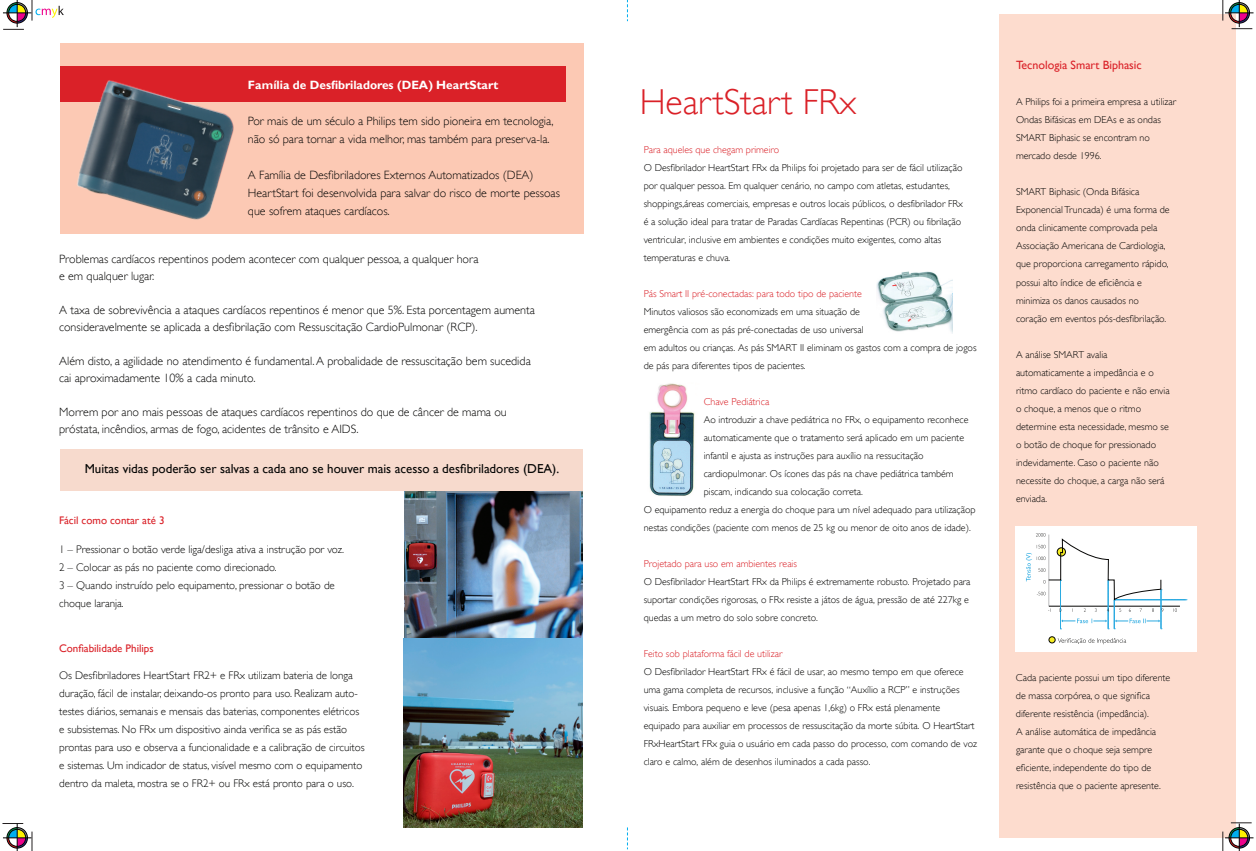
<style>
.page{position:relative;width:1256px;height:851px;background:#fff}
.page>*{position:absolute;margin:0;border:0;box-sizing:border-box;transform-origin:0 0}
.t1{font:300 36px "Gill Sans";color:#da2128}
.t2{font:13px "Gill Sans";color:#050504}
.t3{font:300 12px/17px "Gill Sans";color:#050504}
.t4{font:700 12px "Gill Sans";color:#fff}
.t5{font:12px "Gill Sans";color:#da2128}
.t6{font:300 11px/18px "Gill Sans";color:#050504}
.t7{font:11px "Gill Sans";color:#da2128}
.t8{font:300 10px/18px "Gill Sans";color:#050504}
.t9{font:300 10px "Gill Sans";color:#da2128}
</style>
<div class="page">
<img style="left:404px;top:490px;width:179px;height:337px">
<div style="left:60px;top:449px;width:522px;height:41px;background:#f7dacd"></div>
<div style="left:60px;top:43px;width:523px;height:190px;background:#fcc9b4"></div>
<div style="left:60px;top:66px;width:506px;height:36px;background:#da2128"></div>
<div style="left:1000px;top:14px;width:236px;height:823px;background:#fddcce"></div>
<div style="left:1015px;top:525px;width:181px;height:126px;background:#fff"></div>
<div style="left:1048px;top:636px;width:7px;height:7px;border:1px solid #050504;border-radius:50%"></div>
<svg style="left:1026px;top:525px;width:161px;height:104px"></svg>
<svg style="left:1049px;top:636px;width:77px;height:8px"></svg>
<img style="left:877px;top:271px;width:75px;height:61px">
<img style="left:649px;top:383px;width:46px;height:113px">
<img style="left:77px;top:80px;width:157px;height:140px">
<svg style="left:627px;top:0;width:1px;height:21px"></svg>
<svg style="left:627px;top:827px;width:1px;height:22px"></svg>
<svg style="left:2px;top:823px;width:31px;height:27px"></svg>
<svg style="left:1222px;top:0;width:31px;height:29px"></svg>
<svg style="left:1222px;top:822px;width:31px;height:28px"></svg>
<svg style="left:3px;top:0;width:61px;height:30px"></svg>
<p class="t4" style="left:248px;top:78px;width:252px">Família de Desfibriladores (DEA) HeartStart</p>
<p class="t3" style="left:248px;top:112px;width:307px;line-height:18px">Por mais de um século a Philips tem sido pioneira em tecnologia, não só para tornar a vida melhor, mas também para preserva-la.</p>
<p class="t3" style="left:248px;top:166px;width:313px;line-height:18px">A Família de Desfibriladores Externos Automatizados (DEA)<br>HeartStart foi desenvolvida para salvar do risco de morte pessoas que sofrem ataques cardíacos.</p>
<p class="t3" style="left:59px;top:250px;width:421px">Problemas cardíacos repentinos podem acontecer com qualquer pessoa, a qualquer hora e em qualquer lugar.</p>
<p class="t3" style="left:59px;top:301px;width:477px">A taxa de sobrevivência a ataques cardíacos repentinos é menor que 5%. Esta porcentagem aumenta consideravelmente se aplicada a desfibrilação com Ressuscitação CardioPulmonar (RCP).</p>
<p class="t3" style="left:59px;top:352px;width:473px">Além disto, a agilidade no atendimento é fundamental.A probalidade de ressuscitação bem sucedida cai aproximadamente 10% a cada minuto.</p>
<p class="t3" style="left:59px;top:403px;width:449px">Morrem por ano mais pessoas de ataques cardíacos repentinos do que de câncer de mama ou próstata, incêndios, armas de fogo, acidentes de trânsito e AIDS.</p>
<h2 class="t2" style="left:85px;top:461px;width:476px">Muitas vidas poderão ser salvas a cada ano se houver mais acesso a desfibriladores (DEA).</h2>
<p class="t7" style="left:59px;top:513px;width:107px">Fácil como contar até 3</p>
<p class="t6" style="left:59px;top:540px;width:287px">1 – Pressionar o botão verde liga/desliga ativa a instrução por voz.<br>2 – Colocar as pás no paciente como direcionado.<br>3 – Quando instruído pelo equipamento, pressionar o botão de choque laranja.</p>
<p class="t7" style="left:59px;top:641px;width:96px">Confiabilidade Philips</p>
<p class="t6" style="left:59px;top:666px;width:307px">Os Desfibriladores HeartStart FR2+ e FRx utilizam bateria de longa duração, fácil de instalar, deixando-os pronto para uso. Realizam auto&shy;testes diários, semanais e mensais das baterias, componentes elétricos e subsistemas. No FRx um dispositivo ainda verifica se as pás estão prontas para uso e observa a funcionalidade e a calibração de circuitos e sistemas. Um indicador de status, visível mesmo com o equipamento dentro da maleta, mostra se o FR2+ ou FRx está pronto para o uso.</p>
<h1 class="t1" style="left:640px;top:81px;width:218px">HeartStart FRx</h1>
<p class="t9" style="left:644px;top:144px;width:137px">Para aqueles que chegam primeiro</p>
<p class="t8" style="left:644px;top:158px;width:321px">O Desfibrilador HeartStart FRx da Philips foi projetado para ser de fácil utilização por qualquer pessoa. Em qualquer cenário, no campo com atletas, estudantes, shoppings,áreas comerciais, empresas e outros locais públicos, o desfibrilador FRx é a solução ideal para tratar de Paradas Cardíacas Repentinas (PCR) ou fibrilação ventricular, inclusive em ambientes e condições muito exigentes, como altas temperaturas e chuva.</p>
<p class="t9" style="left:644px;top:288px;width:220px">Pás Smart II pré-conectadas: para todo tipo de paciente</p>
<p class="t8" style="left:644px;top:302px;width:334px">Minutos valiosos são economizads em uma situação de<br>emergência com as pás pré-conectadas de uso universal<br>em adultos ou crianças. As pás SMART II eliminam os gastos com a compra de jogos de pás para diferentes tipos de pacientes.</p>
<p class="t9" style="left:704px;top:396px;width:67px">Chave Pediátrica</p>
<p class="t8" style="left:704px;top:410px;width:266px">Ao introduzir a chave pediátrica no FRx, o equipamento reconhece</p>
<p class="t8" style="left:704px;top:428px;width:262px">automaticamente que o tratamento será aplicado em um paciente</p>
<p class="t8" style="left:704px;top:446px;width:221px">infantil e ajusta as instruções para auxílio na ressucitação</p>
<p class="t8" style="left:704px;top:464px;width:251px">cardiopulmonar. Os ícones das pás na chave pediátrica também</p>
<p class="t8" style="left:704px;top:482px;width:161px">piscam, indicando sua colocação correta.</p>
<p class="t8" style="left:644px;top:500px;width:333px">O equipamento reduz a energia do choque para um nível adequado para utilizaçãop</p>
<p class="t8" style="left:644px;top:518px;width:329px">nestas condições (paciente com menos de 25 kg ou menor de oito anos de idade).</p>
<p class="t9" style="left:644px;top:558px;width:155px">Projetado para uso em ambientes reais</p>
<p class="t8" style="left:644px;top:572px;width:328px">O Desfibrilador HeartStart FRx da Philips é extremamente robusto. Projetado para suportar condições rigorosas, o FRx resiste a játos de água, pressão de até 227kg e quedas a um metro do solo sobre concreto.</p>
<p class="t9" style="left:644px;top:648px;width:140px">Feito sob plataforma fácil de utilizar</p>
<p class="t8" style="left:644px;top:662px;width:335px">O Desfibrilador HeartStart FRx é fácil de usar, ao mesmo tempo em que oferece uma gama completa de recursos, inclusive a função “Auxílio a RCP” e instruções visuais. Embora pequeno e leve (pesa apenas 1,6kg) o FRx está plenamente equipado para auxiliar em processos de ressuscitação da morte súbita. O HeartStart FRxHeartStart FRx guia o usuário em cada passo do processo, com comando de voz claro e calmo, além de desenhos iluminados a cada passo.</p>
<p class="t5" style="left:1016px;top:58px;width:127px">Tecnologia Smart Biphasic</p>
<p class="t8" style="left:1016px;top:93px;width:161px">A Philips foi a primeira empresa a utilizar<br>Ondas Bifásicas em DEAs e as ondas<br>SMART Biphasic se encontram no mercado desde 1996.</p>
<p class="t8" style="left:1016px;top:183px;width:155px">SMART Biphasic (Onda Bifásica ExponencialTruncada) é uma forma de onda clinicamente comprovada pela Associação Americana de Cardiologia, que proporciona carregamento rápido, possui alto índice de eficiência e minimiza os danos causados no coração em eventos pós-desfibrilação.</p>
<p class="t8" style="left:1016px;top:345px;width:155px">A análise SMART avalia automaticamente a impedância e o ritmo cardíaco do paciente e não envia o choque, a menos que o ritmo determine esta necessidade, mesmo se o botão de choque for pressionado indevidamente. Caso o paciente não necessite do choque, a carga não será enviada.</p>
<p class="t8" style="left:1016px;top:668px;width:156px">Cada paciente possui um tipo diferente de massa corpórea, o que significa diferente resistência (impedância).<br>A análise automática de impedância garante que o choque seja sempre eficiente, independente do tipo de resistência que o paciente apresente.</p>
</div>
